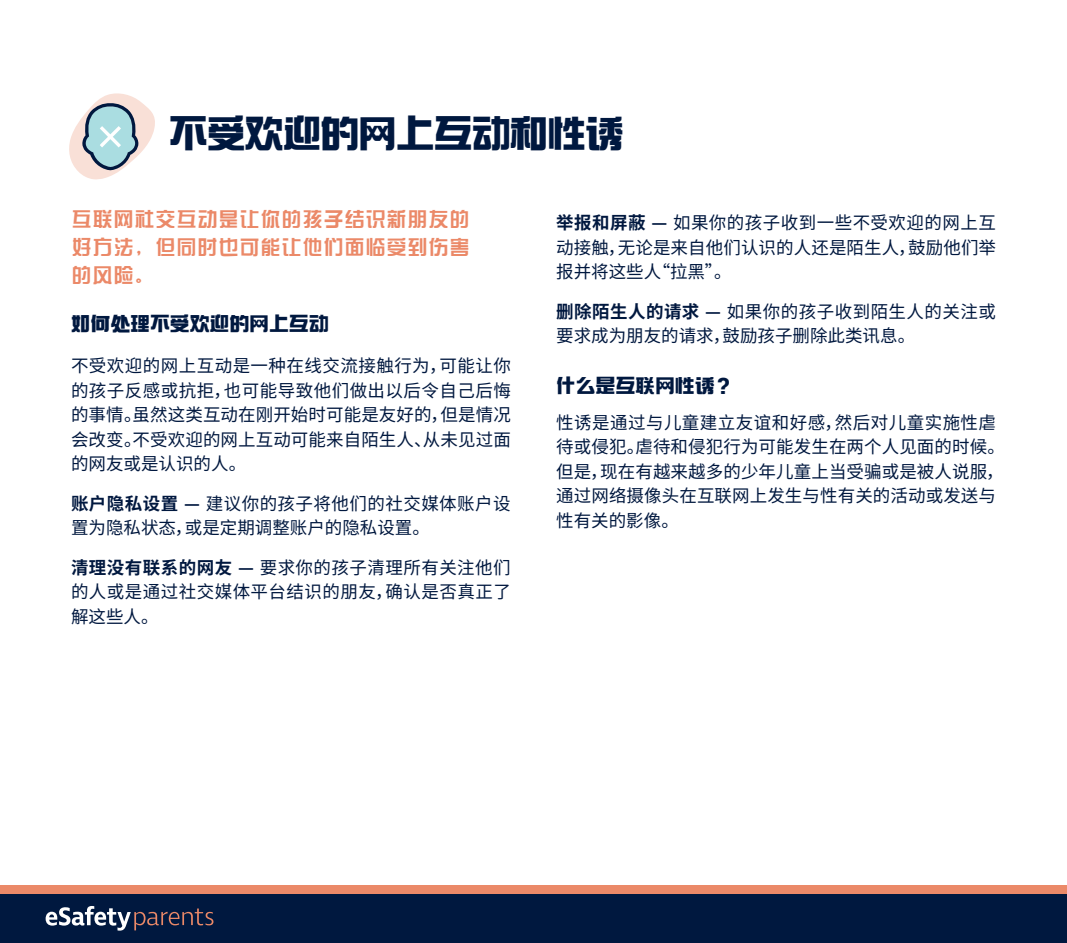
<style>
.page{position:relative;width:1067px;height:943px;background:#fff}
.page>*{position:absolute;margin:0;border:0;box-sizing:border-box;transform-origin:0 0}
.t1{font:800 37.8px "Et Gs Yi";color:#00183f}
.t2{font:700 21px/27.7px "Et Gs Yi";color:#eb8968;text-align:justify}
.t3{font:800 19.25px "Et Gs Yi";letter-spacing:.03em;color:#00183f}
.t4{font:17.5px/24.5px "Noto Sans CJ Ksc";letter-spacing:.005em;color:#00183f;text-align:justify}
.s1{font-weight:700}
.s2{font-family:"Roboto";font-weight:900;font-size:22.75px}
</style>
<div class="page">
<div style="left:0;top:893px;width:1067px;height:50px;background:#00183f"></div>
<div style="left:0;top:885px;width:1067px;height:8px;background:#eb8968"></div>
<svg style="left:46px;top:906px;width:167px;height:24px"></svg>
<svg style="left:69px;top:93px;width:86px;height:87px"></svg>
<h1 class="t1" style="left:170px;top:115px;width:455px">不受欢迎的网上互动和性诱</h1>
<p class="t2" style="left:71px;top:205px;width:400px">互联网社交互动是让你的孩子结识新朋友的好方法，但同时也可能让他们面临受到伤害的风险。</p>
<p class="t4" style="left:556px;top:211px;width:441px"><span class="s1">举报和屏蔽 —</span> 如果你的孩子收到一些不受欢迎的网上互动接触，无论是来自他们认识的人还是陌生人，鼓励他们举报并将这些人“拉黑”。</p>
<p class="t4" style="left:556px;top:299px;width:441px"><span class="s1">删除陌生人的请求 —</span> 如果你的孩子收到陌生人的关注或要求成为朋友的请求，鼓励孩子删除此类讯息。</p>
<p class="t3" style="left:71px;top:314px;width:259px">如何处理不受欢迎的网上互动</p>
<p class="t4" style="left:71px;top:354px;width:441px">不受欢迎的网上互动是一种在线交流接触行为，可能让你的孩子反感或抗拒，也可能导致他们做出以后令自己后悔的事情。虽然这类互动在刚开始时可能是友好的，但是情况会改变。不受欢迎的网上互动可能来自陌生人、从未见过面的网友或是认识的人。</p>
<p class="t4" style="left:71px;top:491px;width:441px"><span class="s1">账户隐私设置 —</span> 建议你的孩子将他们的社交媒体账户设置为隐私状态，或是定期调整账户的隐私设置。</p>
<p class="t4" style="left:71px;top:555px;width:441px"><span class="s1">清理没有联系的网友 —</span> 要求你的孩子清理所有关注他们的人或是通过社交媒体平台结识的朋友，确认是否真正了解这些人。</p>
<p class="t3" style="left:556px;top:376px;width:175px">什么是互联网性诱 <span class="s2">?</span></p>
<p class="t4" style="left:556px;top:410px;width:450px;text-align:left">性诱是通过与儿童建立友谊和好感，然后对儿童实施性虐待或侵犯。虐待和侵犯行为可能发生在两个人见面的时候。但是，现在有越来越多的少年儿童上当受骗或是被人说服，通过网络摄像头在互联网上发生与性有关的活动或发送与性有关的影像。</p>
</div>
